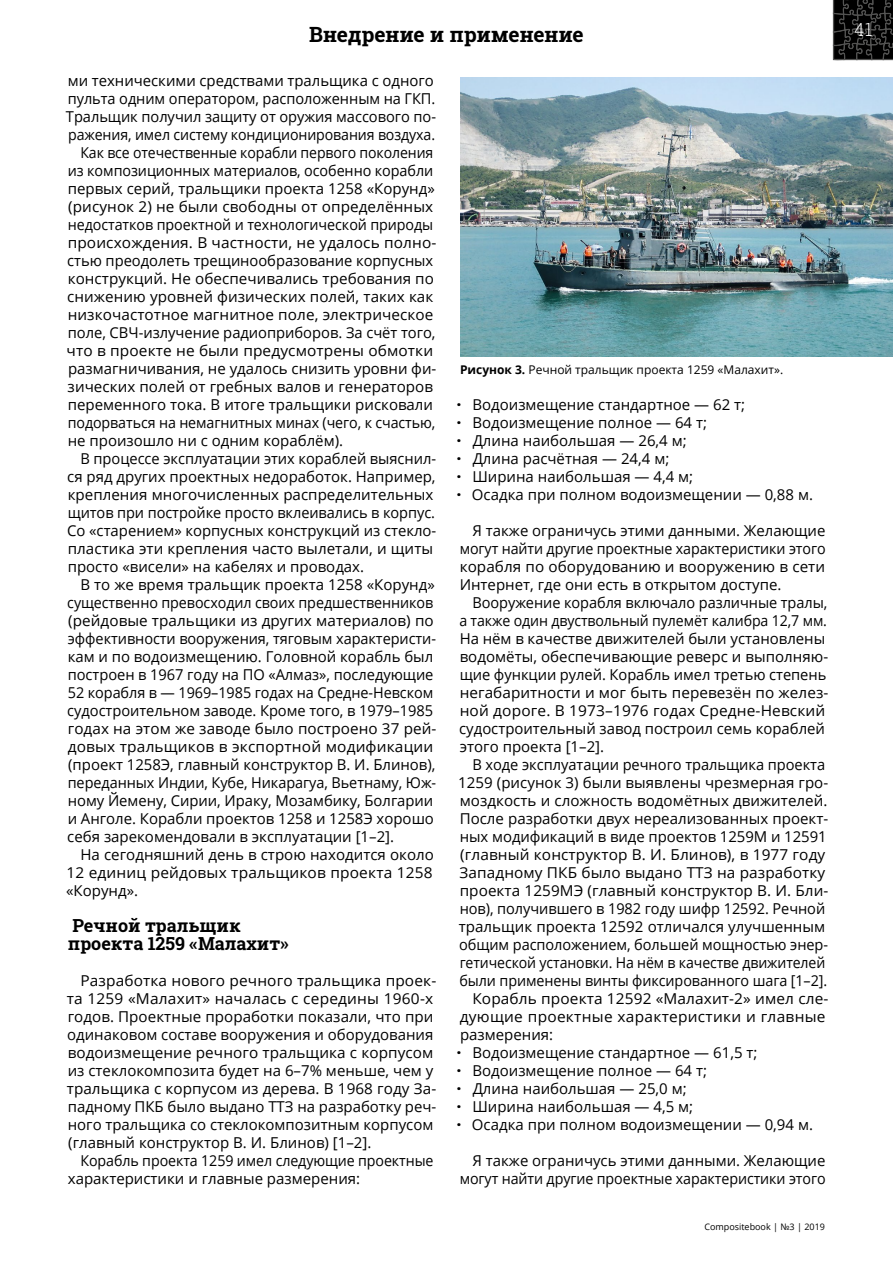
<style>
.page{position:relative;width:893px;height:1263px;background:#fff}
.page>*{position:absolute;margin:0;border:0;box-sizing:border-box;transform-origin:0 0}
.t1{font:700 21px "Roboto Slab";letter-spacing:-.015em;color:#000}
.t2{font:700 18px/18px "Roboto Slab";color:#000}
.t3{font:300 18px "Roboto Slab";color:#fff}
.t4{font:15px/18px "Open Sans";color:#000}
.t5{font:15px/18px "Open Sans";color:#000;scale:.95 1}
.t6{font:15px "Open Sans";color:#000;scale:.96 1}
.t7{font:15px "Open Sans";color:#000;scale:.94 1}
.t8{font:15px "Open Sans";letter-spacing:.02em;color:#000}
.t9{font:12px "Open Sans";color:#000}
.t10{font:9px "Open Sans";color:#000}
.s1{font-weight:700}
.s2{font-family:"Intro"}
</style>
<div class="page">
<img style="left:460px;top:77px;width:433px;height:279px">
<svg style="left:832px;top:0;width:61px;height:61px"></svg>
<h1 class="t1" style="left:309px;top:20px;width:276px">Внедрение и применение</h1>
<p class="t3" style="left:854px;top:17px;width:20px">41</p>
<p class="t4" style="left:68px;top:71px;width:368px">ми техническими средствами тральщика с одного</p>
<p class="t4" style="left:68px;top:89px;width:369px">пульта одним оператором, расположенным на ГКП.</p>
<p class="t4" style="left:66px;top:107px;width:372px">Тральщик получил защиту от оружия массового по-</p>
<p class="t7" style="left:68px;top:124px;width:392px">ражения, имел систему кондиционирования воздуха.</p>
<p class="t7" style="left:80px;top:142px;width:377px">Как все отечественные корабли первого поколения</p>
<p class="t6" style="left:68px;top:160px;width:382px">из композиционных материалов, особенно корабли</p>
<p class="t4" style="left:68px;top:179px;width:369px">первых серий, тральщики проекта 1258 «Корунд»</p>
<p class="t4" style="left:68px;top:197px;width:366px">(рисунок 2) не были свободны от определённых</p>
<p class="t5" style="left:68px;top:215px;width:386px">недостатков проектной и технологической природы</p>
<p class="t4" style="left:68px;top:233px;width:370px">происхождения. В частности, не удалось полно-</p>
<p class="t4" style="left:67px;top:251px;width:367px">стью преодолеть трещинообразование корпусных</p>
<p class="t4" style="left:68px;top:269px;width:368px">конструкций. Не обеспечивались требования по</p>
<p class="t4" style="left:67px;top:287px;width:368px">снижению уровней физических полей, таких как</p>
<p class="t4" style="left:68px;top:305px;width:367px">низкочастотное магнитное поле, электрическое</p>
<p class="t4" style="left:68px;top:323px;width:369px">поле, СВЧ-излучение радиоприборов. За счёт того,</p>
<p class="t4" style="left:67px;top:341px;width:368px">что в проекте не были предусмотрены обмотки</p>
<p class="t4" style="left:68px;top:359px;width:370px">размагничивания, не удалось снизить уровни фи-</p>
<p class="t4" style="left:68px;top:377px;width:367px">зических полей от гребных валов и генераторов</p>
<p class="t4" style="left:68px;top:395px;width:367px">переменного тока. В итоге тральщики рисковали</p>
<p class="t5" style="left:68px;top:413px;width:389px">подорваться на немагнитных минах (чего, к счастью,</p>
<p class="t4" style="left:68px;top:431px;width:277px">не произошло ни с одним кораблём).</p>
<p class="t4" style="left:80px;top:449px;width:357px">В процессе эксплуатации этих кораблей выяснил-</p>
<p class="t4" style="left:67px;top:467px;width:370px">ся ряд других проектных недоработок. Например,</p>
<p class="t4" style="left:68px;top:485px;width:367px">крепления многочисленных распределительных</p>
<p class="t4" style="left:68px;top:503px;width:369px">щитов при постройке просто вклеивались в корпус.</p>
<p class="t4" style="left:67px;top:521px;width:371px">Со «старением» корпусных конструкций из стекло-</p>
<p class="t4" style="left:68px;top:539px;width:367px">пластика эти крепления часто вылетали, и щиты</p>
<p class="t4" style="left:68px;top:557px;width:298px">просто «висели» на кабелях и проводах.</p>
<p class="t4" style="left:80px;top:575px;width:356px">В то же время тральщик проекта 1258 «Корунд»</p>
<p class="t5" style="left:67px;top:593px;width:387px">существенно превосходил своих предшественников</p>
<p class="t4" style="left:68px;top:611px;width:367px">(рейдовые тральщики из других материалов) по</p>
<p class="t4" style="left:68px;top:629px;width:370px">эффективности вооружения, тяговым характеристи-</p>
<p class="t4" style="left:68px;top:647px;width:367px">кам и по водоизмещению. Головной корабль был</p>
<p class="t4" style="left:68px;top:665px;width:367px">построен в 1967 году на ПО «Алмаз», последующие</p>
<p class="t6" style="left:68px;top:682px;width:382px">52 корабля в — 1969–1985 годах на Средне-Невском</p>
<p class="t4" style="left:67px;top:701px;width:367px">судостроительном заводе. Кроме того, в 1979–1985</p>
<p class="t4" style="left:68px;top:719px;width:370px">годах на этом же заводе было построено 37 рей-</p>
<p class="t4" style="left:68px;top:737px;width:367px">довых тральщиков в экспортной модификации</p>
<p class="t4" style="left:68px;top:755px;width:369px">(проект 1258Э, главный конструктор В. И. Блинов),</p>
<p class="t6" style="left:68px;top:772px;width:385px">переданных Индии, Кубе, Никарагуа, Вьетнаму, Юж-</p>
<p class="t4" style="left:68px;top:791px;width:367px">ному Йемену, Сирии, Ираку, Мозамбику, Болгарии</p>
<p class="t4" style="left:68px;top:809px;width:368px">и Анголе. Корабли проектов 1258 и 1258Э хорошо</p>
<p class="t4" style="left:67px;top:827px;width:328px">себя зарекомендовали в эксплуатации [1–2].</p>
<p class="t4" style="left:80px;top:845px;width:355px">На сегодняшний день в строю находится около</p>
<p class="t4" style="left:66px;top:863px;width:368px">12 единиц рейдовых тральщиков проекта 1258</p>
<p class="t4" style="left:66px;top:881px;width:73px">«Корунд».</p>
<p class="t2" style="left:68px;top:916px;width:222px">Речной тральщик проекта 1259 «Малахит»</p>
<p class="t4" style="left:67px;top:971px;width:371px;text-indent:14px">Разработка нового речного тральщика проек&shy;та 1259 «Малахит» началась с середины 1960-х годов. Проектные проработки показали, что при одинаковом составе вооружения и оборудования водоизмещение речного тральщика с корпусом из стеклокомпозита будет на 6–7% меньше, чем у тральщика с корпусом из дерева. В 1968 году За&shy;падному ПКБ было выдано ТТЗ на разработку реч&shy;ного тральщика со стеклокомпозитным корпусом (главный конструктор В. И. Блинов) [1–2].</p>
<p class="t5" style="left:68px;top:1151px;width:386px;text-indent:13px">Корабль проекта 1259 имел следующие проектные характеристики и главные размерения:</p>
<p class="t9" style="left:460px;top:361px;width:325px"><span class="s1">Рисунок 3.</span> Речной тральщик проекта 1259 «Малахит».</p>
<p class="t4" style="left:456px;top:395px;width:290px"><span class="s2">•</span> Водоизмещение стандартное — 62 т;</p>
<p class="t4" style="left:456px;top:413px;width:252px"><span class="s2">•</span> Водоизмещение полное — 64 т;</p>
<p class="t4" style="left:456px;top:431px;width:232px"><span class="s2">•</span> Длина наибольшая — 26,4 м;</p>
<p class="t4" style="left:456px;top:449px;width:215px"><span class="s2">•</span> Длина расчётная — 24,4 м;</p>
<p class="t4" style="left:456px;top:467px;width:238px"><span class="s2">•</span> Ширина наибольшая — 4,4 м;</p>
<p class="t4" style="left:456px;top:485px;width:358px"><span class="s2">•</span> Осадка при полном водоизмещении — 0,88 м.</p>
<p class="t4" style="left:460px;top:521px;width:368px;text-align:justify;text-indent:13px">Я также ограничусь этими данными. Желающие могут найти другие проектные характеристики этого корабля по оборудованию и вооружению в сети Интернет, где они есть в открытом доступе.</p>
<p class="t4" style="left:459px;top:593px;width:371px;text-indent:13px">Вооружение корабля включало различные тралы, а также один двуствольный пулемёт калибра 12,7 мм.<br>На нём в качестве движителей были установлены водомёты, обеспечивающие реверс и выполняю&shy;щие функции рулей. Корабль имел третью степень негабаритности и мог быть перевезён по желез&shy;ной дороге. В 1973–1976 годах Средне-Невский судостроительный завод построил семь кораблей этого проекта [1–2].</p>
<p class="t4" style="left:472px;top:755px;width:354px">В ходе эксплуатации речного тральщика проекта</p>
<p class="t4" style="left:458px;top:773px;width:371px">1259 (рисунок 3) были выявлены чрезмерная гро-</p>
<p class="t4" style="left:460px;top:791px;width:369px">моздкость и сложность водомётных движителей.</p>
<p class="t4" style="left:460px;top:809px;width:370px">После разработки двух нереализованных проект-</p>
<p class="t4" style="left:460px;top:827px;width:369px">ных модификаций в виде проектов 1259М и 12591</p>
<p class="t4" style="left:460px;top:845px;width:367px">(главный конструктор В. И. Блинов), в 1977 году</p>
<p class="t4" style="left:459px;top:863px;width:367px">Западному ПКБ было выдано ТТЗ на разработку</p>
<p class="t4" style="left:460px;top:881px;width:370px">проекта 1259МЭ (главный конструктор В. И. Бли-</p>
<p class="t4" style="left:460px;top:899px;width:367px">нов), получившего в 1982 году шифр 12592. Речной</p>
<p class="t4" style="left:459px;top:917px;width:368px">тральщик проекта 12592 отличался улучшенным</p>
<p class="t4" style="left:459px;top:935px;width:371px">общим расположением, большей мощностью энер-</p>
<p class="t7" style="left:460px;top:952px;width:390px">гетической установки. На нём в качестве движителей</p>
<p class="t6" style="left:459px;top:970px;width:385px">были применены винты фиксированного шага [1–2].</p>
<p class="t4" style="left:472px;top:989px;width:357px">Корабль проекта 12592 «Малахит-2» имел сле-</p>
<p class="t8" style="left:460px;top:1006px;width:367px">дующие проектные характеристики и главные</p>
<p class="t4" style="left:460px;top:1025px;width:95px">размерения:</p>
<p class="t4" style="left:456px;top:1043px;width:303px"><span class="s2">•</span> Водоизмещение стандартное — 61,5 т;</p>
<p class="t4" style="left:456px;top:1061px;width:252px"><span class="s2">•</span> Водоизмещение полное — 64 т;</p>
<p class="t4" style="left:456px;top:1079px;width:232px"><span class="s2">•</span> Длина наибольшая — 25,0 м;</p>
<p class="t4" style="left:456px;top:1097px;width:238px"><span class="s2">•</span> Ширина наибольшая — 4,5 м;</p>
<p class="t4" style="left:456px;top:1115px;width:358px"><span class="s2">•</span> Осадка при полном водоизмещении — 0,94 м.</p>
<p class="t4" style="left:460px;top:1151px;width:367px;text-align:right">Я также ограничусь этими данными. Желающие могут найти другие проектные характеристики этого</p>
<p class="t10" style="left:704px;top:1220px;width:122px">Compositebook | №3 | 2019</p>
</div>
